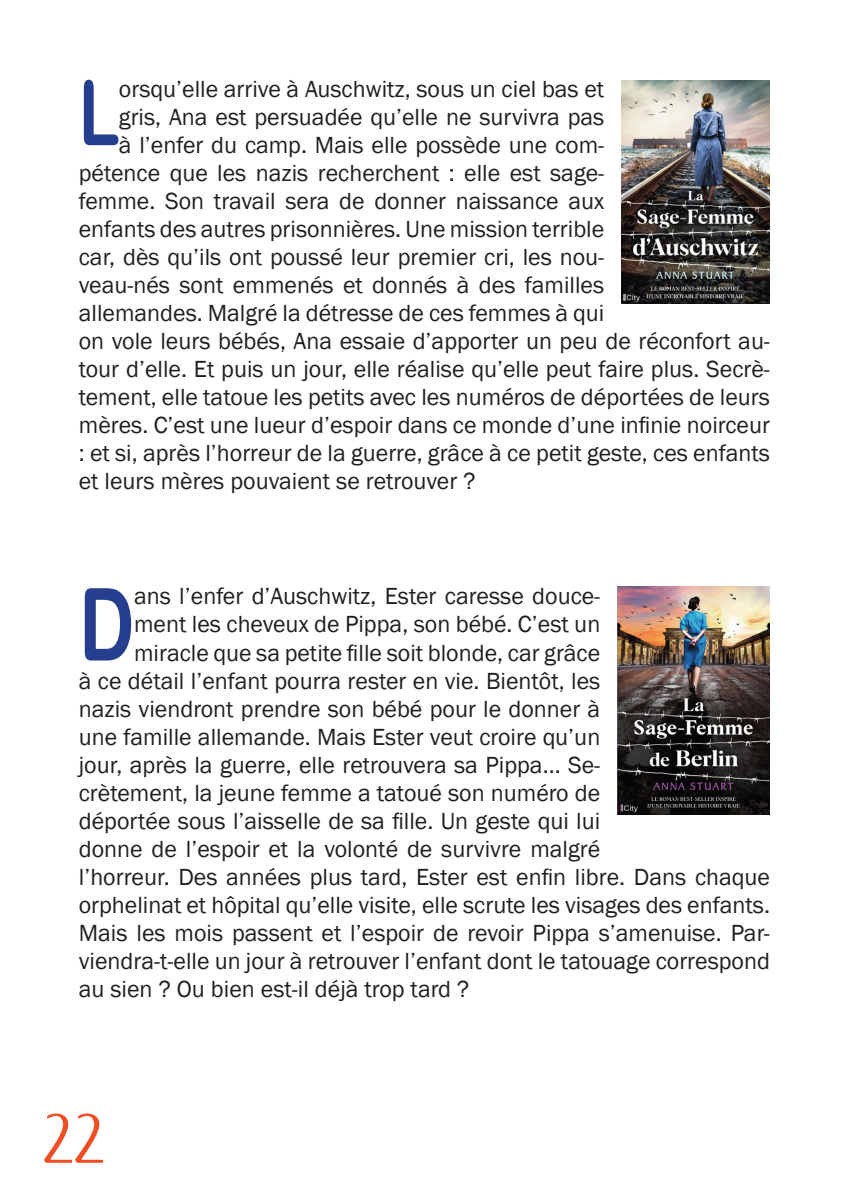
<style>
.page{position:relative;width:842px;height:1191px;background:#fff}
.page>*{position:absolute;margin:0;border:0;box-sizing:border-box;transform-origin:0 0}
.t1{font:101px "Arial Rounded MT Bold";color:#253f8e;scale:.75 1}
.t2{font:90px "Arial Rounded MT Bold";color:#253f8e;scale:.75 1}
.t3{font:64px "Aubade";color:#f04d22}
.t4{font:24px "Franklin Gothic";color:#231f20}
</style>
<div class="page">
<img style="left:621px;top:80px;width:149px;height:223px">
<img style="left:617px;top:587px;width:153px;height:227px">
<p class="t2" style="left:79px;top:60px;width:56px">L</p>
<p class="t4" style="left:119px;top:74px;width:487px">orsqu’elle arrive à Auschwitz, sous un ciel bas et</p>
<p class="t4" style="left:119px;top:102px;width:487px">gris, Ana est persuadée qu’elle ne survivra pas</p>
<p class="t4" style="left:119px;top:130px;width:487px">à l’enfer du camp. Mais elle possède une com-</p>
<p class="t4" style="left:79px;top:158px;width:527px">pétence que les nazis recherchent : elle est sage-</p>
<p class="t4" style="left:79px;top:186px;width:527px">femme. Son travail sera de donner naissance aux</p>
<p class="t4" style="left:79px;top:214px;width:527px">enfants des autres prisonnières. Une mission terrible</p>
<p class="t4" style="left:79px;top:242px;width:527px">car, dès qu’ils ont poussé leur premier cri, les nou-</p>
<p class="t4" style="left:79px;top:270px;width:527px">veau-nés sont emmenés et donnés à des familles</p>
<p class="t4" style="left:79px;top:298px;width:527px">allemandes. Malgré la détresse de ces femmes à qui</p>
<p class="t4" style="left:79px;top:326px;width:693px">on vole leurs bébés, Ana essaie d’apporter un peu de réconfort au-</p>
<p class="t4" style="left:79px;top:354px;width:693px">tour d’elle. Et puis un jour, elle réalise qu’elle peut faire plus. Secrè-</p>
<p class="t4" style="left:79px;top:382px;width:693px">tement, elle tatoue les petits avec les numéros de déportées de leurs</p>
<p class="t4" style="left:79px;top:410px;width:693px">mères. C’est une lueur d’espoir dans ce monde d’une infinie noirceur</p>
<p class="t4" style="left:79px;top:438px;width:693px">: et si, après l’horreur de la guerre, grâce à ce petit geste, ces enfants</p>
<p class="t4" style="left:79px;top:466px;width:398px">et leurs mères pouvaient se retrouver ?</p>
<p class="t1" style="left:79px;top:565px;width:76px">D</p>
<p class="t4" style="left:134px;top:581px;width:468px">ans l’enfer d’Auschwitz, Ester caresse douce-</p>
<p class="t4" style="left:134px;top:609px;width:468px">ment les cheveux de Pippa, son bébé. C’est un</p>
<p class="t4" style="left:134px;top:637px;width:468px">miracle que sa petite fille soit blonde, car grâce</p>
<p class="t4" style="left:79px;top:665px;width:523px">à ce détail l’enfant pourra rester en vie. Bientôt, les</p>
<p class="t4" style="left:79px;top:693px;width:523px">nazis viendront prendre son bébé pour le donner à</p>
<p class="t4" style="left:79px;top:721px;width:523px">une famille allemande. Mais Ester veut croire qu’un</p>
<p class="t4" style="left:79px;top:749px;width:523px">jour, après la guerre, elle retrouvera sa Pippa... Se-</p>
<p class="t4" style="left:79px;top:777px;width:523px">crètement, la jeune femme a tatoué son numéro de</p>
<p class="t4" style="left:79px;top:805px;width:523px">déportée sous l’aisselle de sa fille. Un geste qui lui</p>
<p class="t4" style="left:79px;top:833px;width:523px">donne de l’espoir et la volonté de survivre malgré</p>
<p class="t4" style="left:79px;top:861px;width:693px">l’horreur. Des années plus tard, Ester est enfin libre. Dans chaque</p>
<p class="t4" style="left:79px;top:889px;width:693px">orphelinat et hôpital qu’elle visite, elle scrute les visages des enfants.</p>
<p class="t4" style="left:79px;top:917px;width:693px">Mais les mois passent et l’espoir de revoir Pippa s’amenuise. Par-</p>
<p class="t4" style="left:79px;top:945px;width:693px">viendra-t-elle un jour à retrouver l’enfant dont le tatouage correspond</p>
<p class="t4" style="left:79px;top:973px;width:392px">au sien ? Ou bien est-il déjà trop tard ?</p>
<p class="t3" style="left:42px;top:1097px;width:62px">22</p>
</div>
